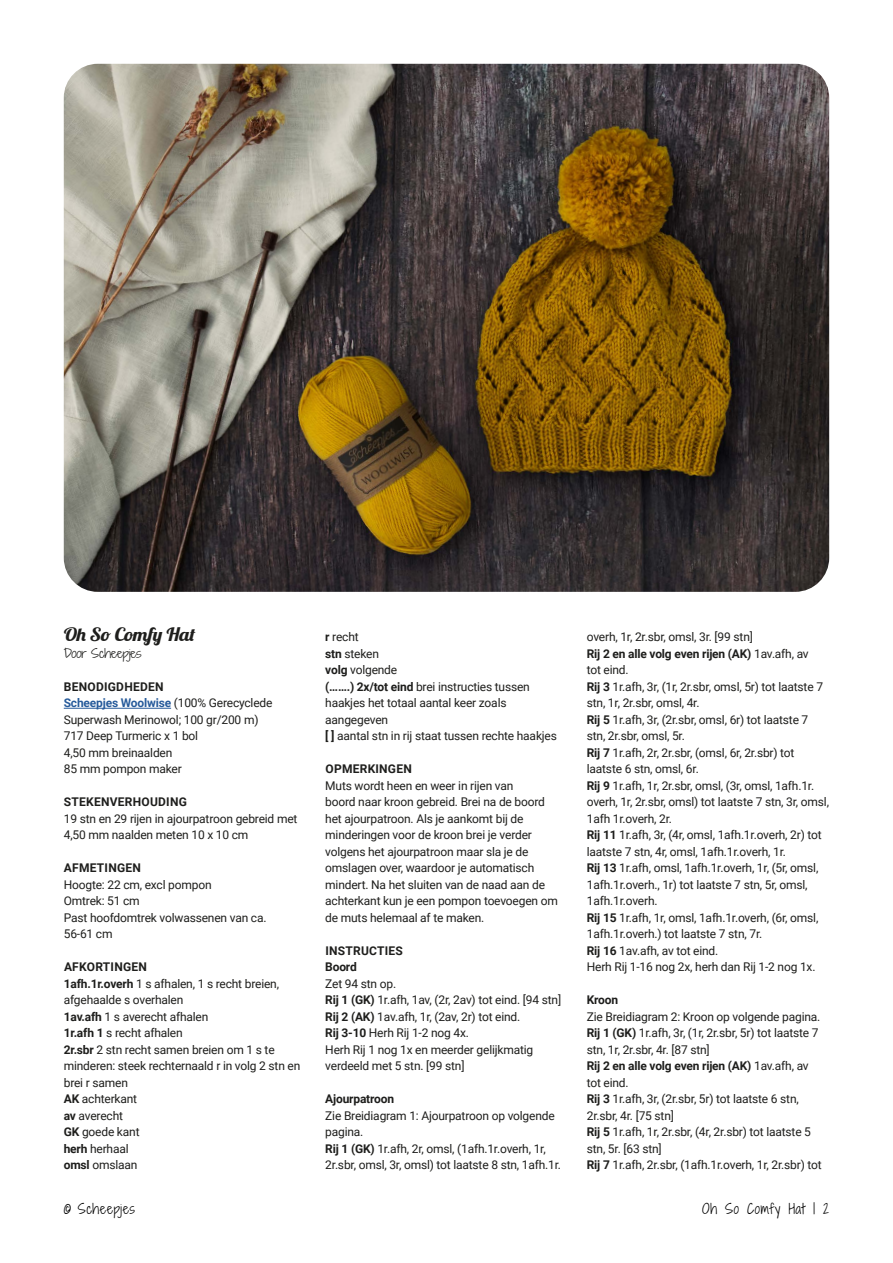
<style>
.page{position:relative;width:893px;height:1263px;background:#fff}
.page>*{position:absolute;margin:0;border:0;box-sizing:border-box;transform-origin:0 0}
.t1{font:18px "Lobster";letter-spacing:-.015em;color:#1e1e1c;scale:1.13 1}
.t2{font:13.5px "Shadows Into Light Two";letter-spacing:.05em;color:#000}
.t3{font:12px/16.5px "Roboto";letter-spacing:-.015em;color:#1e1e1c}
.t4{font:700 12px/16.5px "Roboto";letter-spacing:.02em;color:#1e1e1c}
.t5{font:12px "Shadows Into Light Two";letter-spacing:-.015em;color:#1e1e1c;scale:1.13 1}
.t6{font:700 12px "Roboto";letter-spacing:-.015em;color:#1e1e1c}
.s1{font-weight:700}
.s2{font-weight:700;color:#275b9b}
</style>
<div class="page">
<hr style="left:64px;top:708px;width:107px;height:1px;background:#275b9b">
<img style="left:64px;top:64px;width:765px;height:528px">
<h1 class="t1" style="left:64px;top:623px;width:118px">Oh So Comfy Hat</h1>
<p class="t5" style="left:64px;top:644px;width:70px">Door Scheepjes</p>
<p class="t3" style="left:64px;top:678px;width:210px"><span class="s1">BENODIGDHEDEN<br></span><span class="s2">Scheepjes Woolwise</span> (100% Gerecyclede<br>Superwash Merinowol; 100 gr/200 m)<br>717 Deep Turmeric x 1 bol<br>4,50 mm breinaalden<br>85 mm pompon maker</p>
<p class="t4" style="left:64px;top:793px;width:124px">STEKENVERHOUDING</p>
<p class="t3" style="left:64px;top:810px;width:235px">19 stn en 29 rijen in ajourpatroon gebreid met<br>4,50 mm naalden meten 10 x 10 cm</p>
<p class="t4" style="left:64px;top:859px;width:78px">AFMETINGEN</p>
<p class="t3" style="left:64px;top:876px;width:204px">Hoogte: 22 cm, excl pompon<br>Omtrek: 51 cm<br>Past hoofdomtrek volwassenen van ca.<br>56-61 cm</p>
<p class="t3" style="left:64px;top:958px;width:238px"><span class="s1">AFKORTINGEN<br>1afh.1r.overh</span> 1 s afhalen, 1 s recht breien, afgehaalde s overhalen<br><span class="s1">1av.afh</span> 1 s averecht afhalen<br><span class="s1">1r.afh 1</span> s recht afhalen<br><span class="s1">2r.sbr</span> 2 stn recht samen breien om 1 s te minderen: steek rechternaald r in volg 2 stn en brei r samen<br><span class="s1">AK</span> achterkant<br><span class="s1">av</span> averecht<br><span class="s1">GK</span> goede kant<br><span class="s1">herh</span> herhaal<br><span class="s1">omsl</span> omslaan</p>
<p class="t3" style="left:325px;top:628px;width:233px"><span class="s1">r</span> recht<br><span class="s1">stn</span> steken<br><span class="s1">volg</span> volgende<br><span class="s1">(…….) 2x/tot eind</span> brei instructies tussen haakjes het totaal aantal keer zoals aangegeven<br><span class="s1">[ ]</span> aantal stn in rij staat tussen rechte haakjes</p>
<p class="t4" style="left:325px;top:760px;width:88px">OPMERKINGEN</p>
<p class="t3" style="left:325px;top:777px;width:234px">Muts wordt heen en weer in rijen van<br>boord naar kroon gebreid. Brei na de boord het ajourpatroon. Als je aankomt bij de minderingen voor de kroon brei je verder volgens het ajourpatroon maar sla je de omslagen over, waardoor je automatisch mindert. Na het sluiten van de naad aan de achterkant kun je een pompon toevoegen om de muts helemaal af te maken.</p>
<p class="t4" style="left:325px;top:942px;width:79px">INSTRUCTIES<br>Boord</p>
<p class="t3" style="left:325px;top:975px;width:237px">Zet 94 stn op.<br><span class="s1">Rij 1 (GK)</span> 1r.afh, 1av, (2r, 2av) tot eind. [94 stn]<br><span class="s1">Rij 2 (AK)</span> 1av.afh, 1r, (2av, 2r) tot eind.<br><span class="s1">Rij 3-10</span> Herh Rij 1-2 nog 4x.<br>Herh Rij 1 nog 1x en meerder gelijkmatig verdeeld met 5 stn. [99 stn]</p>
<p class="t6" style="left:325px;top:1091px;width:70px">Ajourpatroon</p>
<p class="t3" style="left:325px;top:1107px;width:237px">Zie Breidiagram 1: Ajourpatroon op volgende pagina.<br><span class="s1">Rij 1 (GK)</span> 1r.afh, 2r, omsl, (1afh.1r.overh, 1r, 2r.sbr, omsl, 3r, omsl) tot laatste 8 stn, 1afh.1r.</p>
<p class="t3" style="left:587px;top:628px;width:244px">overh, 1r, 2r.sbr, omsl, 3r. [99 stn]<br><span class="s1">Rij 2 en alle volg even rijen (AK)</span> 1av.afh, av<br>tot eind.<br><span class="s1">Rij 3</span> 1r.afh, 3r, (1r, 2r.sbr, omsl, 5r) tot laatste 7 stn, 1r, 2r.sbr, omsl, 4r.<br><span class="s1">Rij 5</span> 1r.afh, 3r, (2r.sbr, omsl, 6r) tot laatste 7 stn, 2r.sbr, omsl, 5r.<br><span class="s1">Rij 7</span> 1r.afh, 2r, 2r.sbr, (omsl, 6r, 2r.sbr) tot laatste 6 stn, omsl, 6r.<br><span class="s1">Rij 9</span> 1r.afh, 1r, 2r.sbr, omsl, (3r, omsl, 1afh.1r. overh, 1r, 2r.sbr, omsl) tot laatste 7 stn, 3r, omsl, 1afh 1r.overh, 2r.<br><span class="s1">Rij 11</span> 1r.afh, 3r, (4r, omsl, 1afh.1r.overh, 2r) tot laatste 7 stn, 4r, omsl, 1afh.1r.overh, 1r.<br><span class="s1">Rij 13</span> 1r.afh, omsl, 1afh.1r.overh, 1r, (5r, omsl, 1afh.1r.overh., 1r) tot laatste 7 stn, 5r, omsl, 1afh.1r.overh.<br><span class="s1">Rij 15</span> 1r.afh, 1r, omsl, 1afh.1r.overh, (6r, omsl, 1afh.1r.overh.) tot laatste 7 stn, 7r.<br><span class="s1">Rij 16</span> 1av.afh, av tot eind.<br>Herh Rij 1-16 nog 2x, herh dan Rij 1-2 nog 1x.</p>
<p class="t4" style="left:587px;top:991px;width:33px">Kroon</p>
<p class="t3" style="left:587px;top:1008px;width:236px">Zie Breidiagram 2: Kroon op volgende pagina.<br><span class="s1">Rij 1 (GK)</span> 1r.afh, 3r, (1r, 2r.sbr, 5r) tot laatste 7 stn, 1r, 2r.sbr, 4r. [87 stn]<br><span class="s1">Rij 2 en alle volg even rijen (AK)</span> 1av.afh, av tot eind.<br><span class="s1">Rij 3</span> 1r.afh, 3r, (2r.sbr, 5r) tot laatste 6 stn, 2r.sbr, 4r. [75 stn]<br><span class="s1">Rij 5</span> 1r.afh, 1r, 2r.sbr, (4r, 2r.sbr) tot laatste 5 stn, 5r. [63 stn]<br><span class="s1">Rij 7</span> 1r.afh, 2r.sbr, (1afh.1r.overh, 1r, 2r.sbr) tot</p>
<p class="t2" style="left:64px;top:1199px;width:73px">© Scheepjes</p>
<p class="t2" style="left:702px;top:1199px;width:128px">Oh So Comfy Hat | 2</p>
</div>
